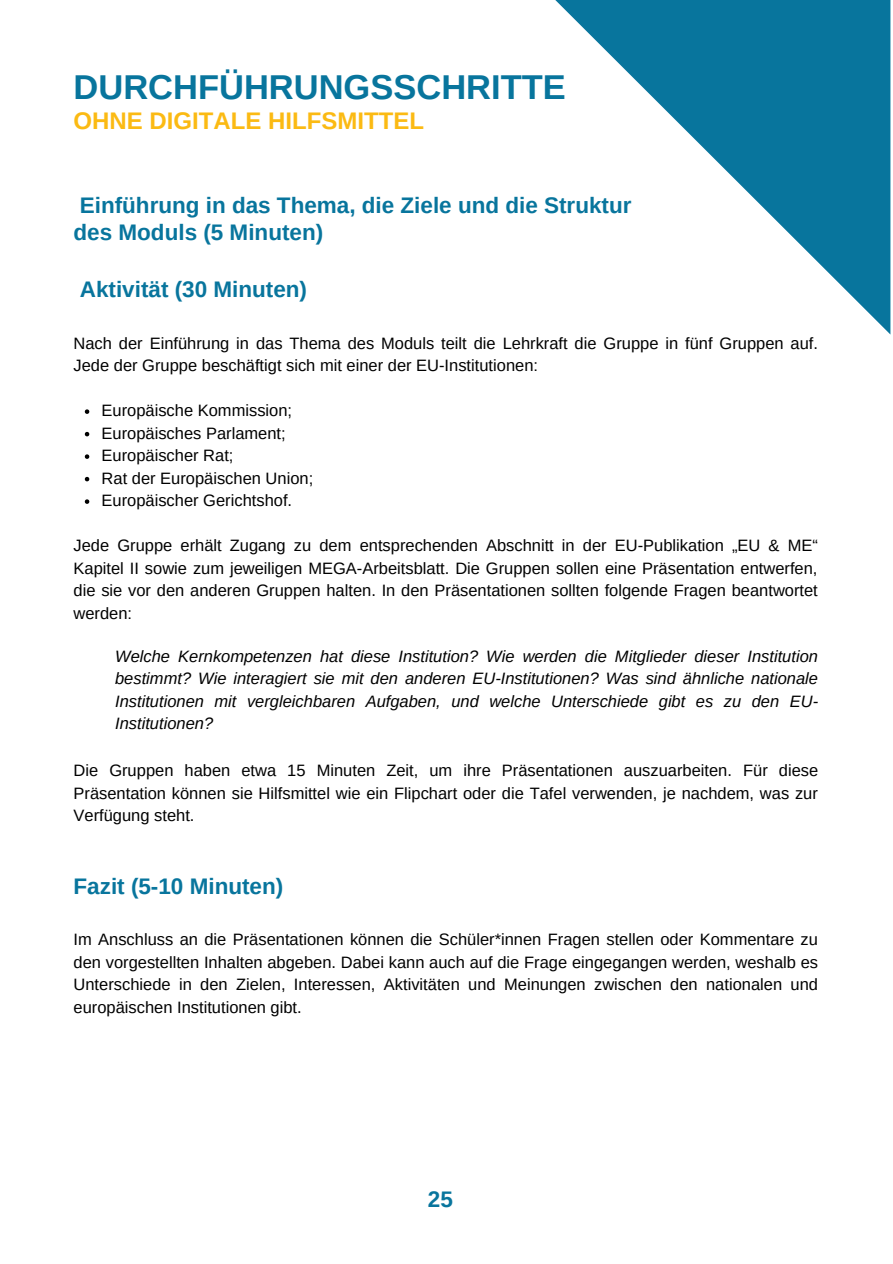
<style>
.page{position:relative;width:893px;height:1264px;background:#fff}
.page>*{position:absolute;margin:0;border:0;box-sizing:border-box;transform-origin:0 0}
.t1{font:700 34.5px "Arimo";color:#08759d}
.t2{font:700 24px "Arimo";color:#fbba13}
.t3{font:700 22.5px/27px "Arimo";color:#08759d}
.t4{font:16.5px/22.5px "Arimo";color:#000;text-align:justify}
.t5{font:italic 16.5px/22.5px "Arimo";color:#000;text-align:justify}
</style>
<div class="page">
<svg style="left:555px;top:0;width:335px;height:334px"></svg>
<svg style="left:85px;top:409px;width:4px;height:5px"></svg>
<svg style="left:85px;top:432px;width:4px;height:4px"></svg>
<svg style="left:85px;top:454px;width:4px;height:5px"></svg>
<svg style="left:85px;top:477px;width:4px;height:4px"></svg>
<svg style="left:85px;top:499px;width:4px;height:5px"></svg>
<h1 class="t1" style="left:74px;top:67px;width:493px">DURCHFÜHRUNGSSCHRITTE</h1>
<h2 class="t2" style="left:74px;top:107px;width:352px">OHNE DIGITALE HILFSMITTEL</h2>
<h3 class="t3" style="left:74px;top:192px;width:559px">Einführung in das Thema, die Ziele und die Struktur des Moduls (5 Minuten)</h3>
<h3 class="t3" style="left:80px;top:276px;width:229px">Aktivität (30 Minuten)</h3>
<p class="t4" style="left:74px;top:332px;width:746px">Nach der Einführung in das Thema des Moduls teilt die Lehrkraft die Gruppe in fünf Gruppen auf.<br>Jede der Gruppe beschäftigt sich mit einer der EU-Institutionen:</p>
<p class="t4" style="left:102px;top:399px;width:213px;text-align:left">Europäische Kommission;<br>Europäisches Parlament;<br>Europäischer Rat;<br>Rat der Europäischen Union;<br>Europäischer Gerichtshof.</p>
<p class="t4" style="left:74px;top:534px;width:745px">Jede Gruppe erhält Zugang zu dem entsprechenden Abschnitt in der EU-Publikation „EU &amp; ME“ Kapitel II sowie zum jeweiligen MEGA-Arbeitsblatt. Die Gruppen sollen eine Präsentation entwerfen, die sie vor den anderen Gruppen halten. In den Präsentationen sollten folgende Fragen beantwortet werden:</p>
<p class="t5" style="left:115px;top:645px;width:704px">Welche Kernkompetenzen hat diese Institution? Wie werden die Mitglieder dieser Institution bestimmt? Wie interagiert sie mit den anderen EU-Institutionen? Was sind ähnliche nationale Institutionen mit vergleichbaren Aufgaben, und welche Unterschiede gibt es zu den EU-Institutionen?</p>
<p class="t4" style="left:74px;top:759px;width:746px">Die Gruppen haben etwa 15 Minuten Zeit, um ihre Präsentationen auszuarbeiten. Für diese Präsentation können sie Hilfsmittel wie ein Flipchart oder die Tafel verwenden, je nachdem, was zur Verfügung steht.</p>
<h3 class="t3" style="left:74px;top:872px;width:211px">Fazit (5-10 Minuten)</h3>
<p class="t4" style="left:74px;top:928px;width:746px">Im Anschluss an die Präsentationen können die Schüler*innen Fragen stellen oder Kommentare zu den vorgestellten Inhalten abgeben. Dabei kann auch auf die Frage eingegangen werden, weshalb es Unterschiede in den Zielen, Interessen, Aktivitäten und Meinungen zwischen den nationalen und europäischen Institutionen gibt.</p>
<h3 class="t3" style="left:428px;top:1185px;width:26px">25</h3>
</div>
